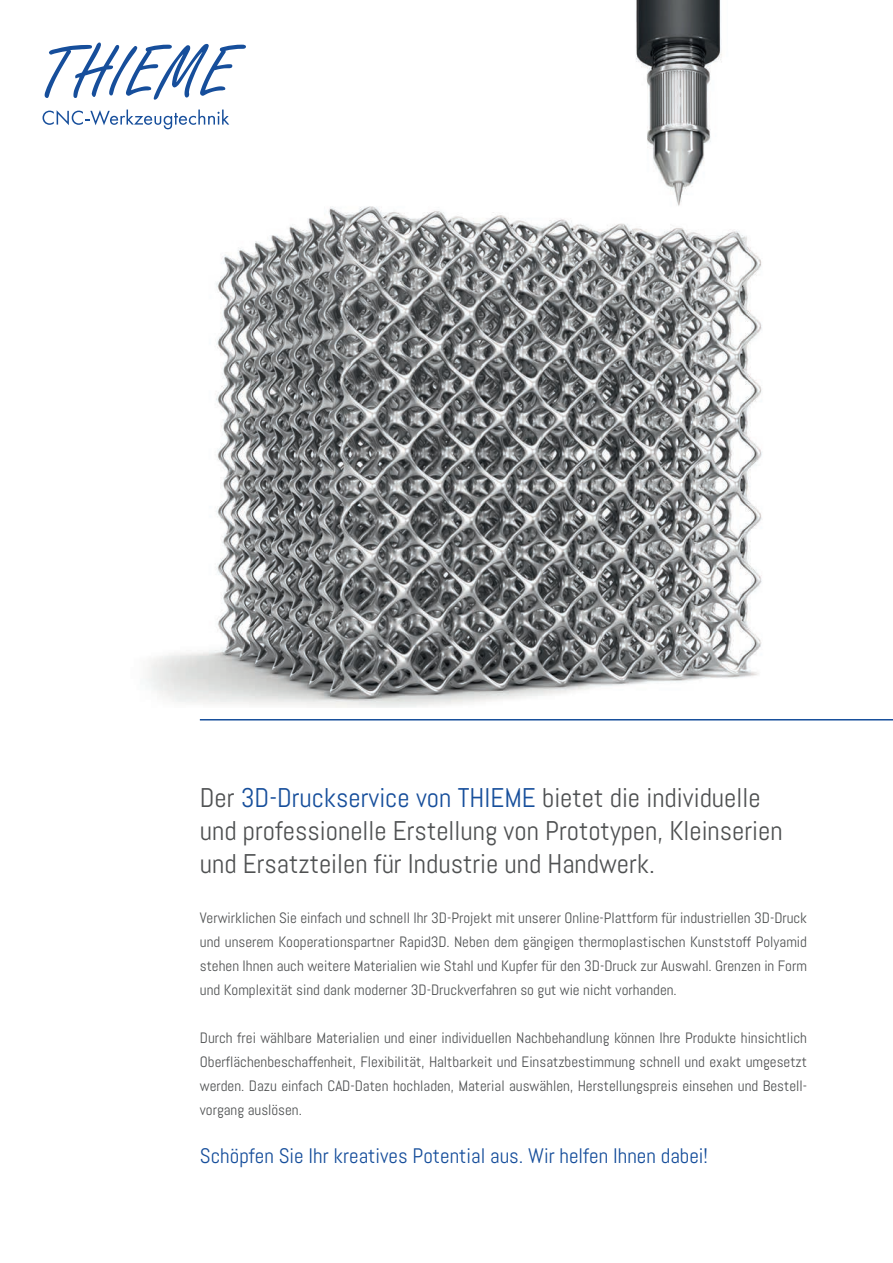
<style>
.page{position:relative;width:893px;height:1263px;background:#fff}
.page>*{position:absolute;margin:0;border:0;box-sizing:border-box;transform-origin:0 0}
.t1{font:27px/33px "Abel";color:#4f5152}
.t2{font:21px "Abel";color:#164e9b}
.t3{font:15px/24px "Abel";color:#4f5152;text-align:justify}
.s1{color:#164e9b}
</style>
<div class="page">
<img style="left:98px;top:0;width:664px;height:707px">
<hr style="left:200px;top:719px;width:693px;height:1px;background:#164e9b">
<svg style="left:45px;top:43px;width:201px;height:57px"></svg>
<svg style="left:43px;top:110px;width:186px;height:19px"></svg>
<h1 class="t1" style="left:200px;top:781px;width:584px">Der <span class="s1">3D-Druckservice von THIEME</span> bietet die individuelle und professionelle Erstellung von Prototypen, Kleinserien und Ersatzteilen für Industrie und Handwerk.</h1>
<p class="t3" style="left:200px;top:905px;width:609px">Verwirklichen Sie einfach und schnell Ihr 3D-Projekt mit unserer Online-Plattform für industriellen 3D-Druck und unserem Kooperationspartner Rapid3D. Neben dem gängigen thermoplastischen Kunststoff Polyamid stehen Ihnen auch weitere Materialien wie Stahl und Kupfer für den 3D-Druck zur Auswahl. Grenzen in Form und Komplexität sind dank moderner 3D-Druckverfahren so gut wie nicht vorhanden.</p>
<p class="t3" style="left:200px;top:1025px;width:609px">Durch frei wählbare Materialien und einer individuellen Nachbehandlung können Ihre Produkte hinsichtlich Oberflächenbeschaffenheit, Flexibilität, Haltbarkeit und Einsatzbestimmung schnell und exakt umgesetzt werden. Dazu einfach CAD-Daten hochladen, Material auswählen, Herstellungspreis einsehen und Bestell&shy;vorgang auslösen.</p>
<h2 class="t2" style="left:200px;top:1142px;width:510px">Schöpfen Sie Ihr kreatives Potential aus. Wir helfen Ihnen dabei!</h2>
</div>
